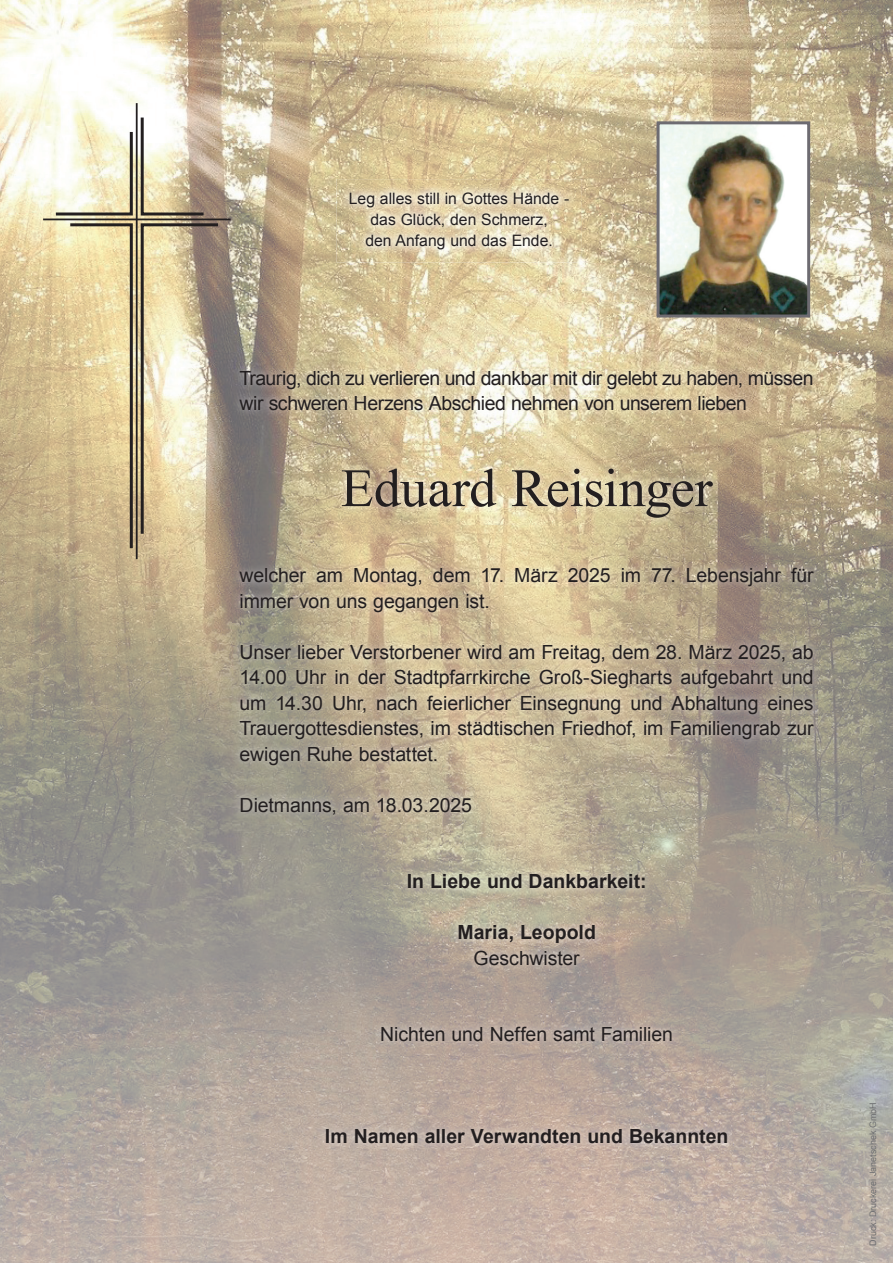
<style>
.page{position:relative;width:893px;height:1263px;background:#fff}
.page>*{position:absolute;margin:0;border:0;box-sizing:border-box;transform-origin:0 0}
.t1{font:54px "Times New Roman";letter-spacing:-.01em;color:#231f20}
.t2{font:19.5px/25.5px "Arial";letter-spacing:-.01em;color:#231f20}
.t3{font:700 19.5px "Arial";color:#231f20}
.t4{font:15.75px/21px "Arial";color:#231f20;text-align:center}
.t5{font:9px "Arial";color:#6c6d70}
</style>
<div class="page">
<img style="left:0;top:0;width:367px;height:368px">
<img style="left:367px;top:0;width:368px;height:363px">
<img style="left:735px;top:0;width:158px;height:368px">
<img style="left:0;top:368px;width:232px;height:474px">
<img style="left:788px;top:368px;width:105px;height:895px">
<img style="left:0;top:842px;width:262px;height:421px">
<img style="left:262px;top:1150px;width:526px;height:113px">
<hr style="left:43px;top:219px;width:188px;height:1px;background:#231f20">
<hr style="left:136px;top:103px;width:2px;height:456px;background:#231f20">
<svg style="left:53px;top:115px;width:168px;height:436px;background:#cec19f"></svg>
<img style="left:232px;top:363px;width:589px;height:787px">
<img style="left:336px;top:179px;width:245px;height:83px">
<img style="left:342px;top:185px;width:235px;height:72px">
<img style="left:655px;top:120px;width:157px;height:199px">
<p class="t4" style="left:349px;top:188px;width:222px">Leg alles still in Gottes Hände - das Glück, den Schmerz,<br>den Anfang und das Ende.</p>
<p class="t2" style="left:240px;top:365px;width:576px">Traurig, dich zu verlieren und dankbar mit dir gelebt zu haben, müssen wir schweren Herzens Abschied nehmen von unserem lieben</p>
<h1 class="t1" style="left:341px;top:452px;width:373px">Eduard Reisinger</h1>
<p class="t2" style="left:240px;top:563px;width:576px">welcher am Montag, dem 17. März 2025 im 77. Lebensjahr für immer von uns gegangen ist.</p>
<p class="t2" style="left:240px;top:639px;width:576px;text-align:justify">Unser lieber Verstorbener wird am Freitag, dem 28. März 2025, ab 14.00 Uhr in der Stadtpfarrkirche Groß-Siegharts aufgebahrt und um 14.30 Uhr, nach feierlicher Einsegnung und Abhaltung eines Trauergottesdienstes, im städtischen Friedhof, im Familiengrab zur ewigen Ruhe bestattet.</p>
<p class="t2" style="left:240px;top:792px;width:234px">Dietmanns, am 18.03.2025</p>
<p class="t3" style="left:407px;top:868px;width:241px">In Liebe und Dankbarkeit:</p>
<p class="t3" style="left:457px;top:919px;width:140px">Maria, Leopold</p>
<p class="t2" style="left:474px;top:945px;width:108px">Geschwister</p>
<p class="t2" style="left:380px;top:1022px;width:294px">Nichten und Neffen samt Familien</p>
<p class="t3" style="left:325px;top:1123px;width:405px">Im Namen aller Verwandten und Bekannten</p>
<p class="t5" style="left:867px;top:1246px;width:145px;rotate:-90deg">Druck: Druckerei Janetschek GmbH</p>
</div>
